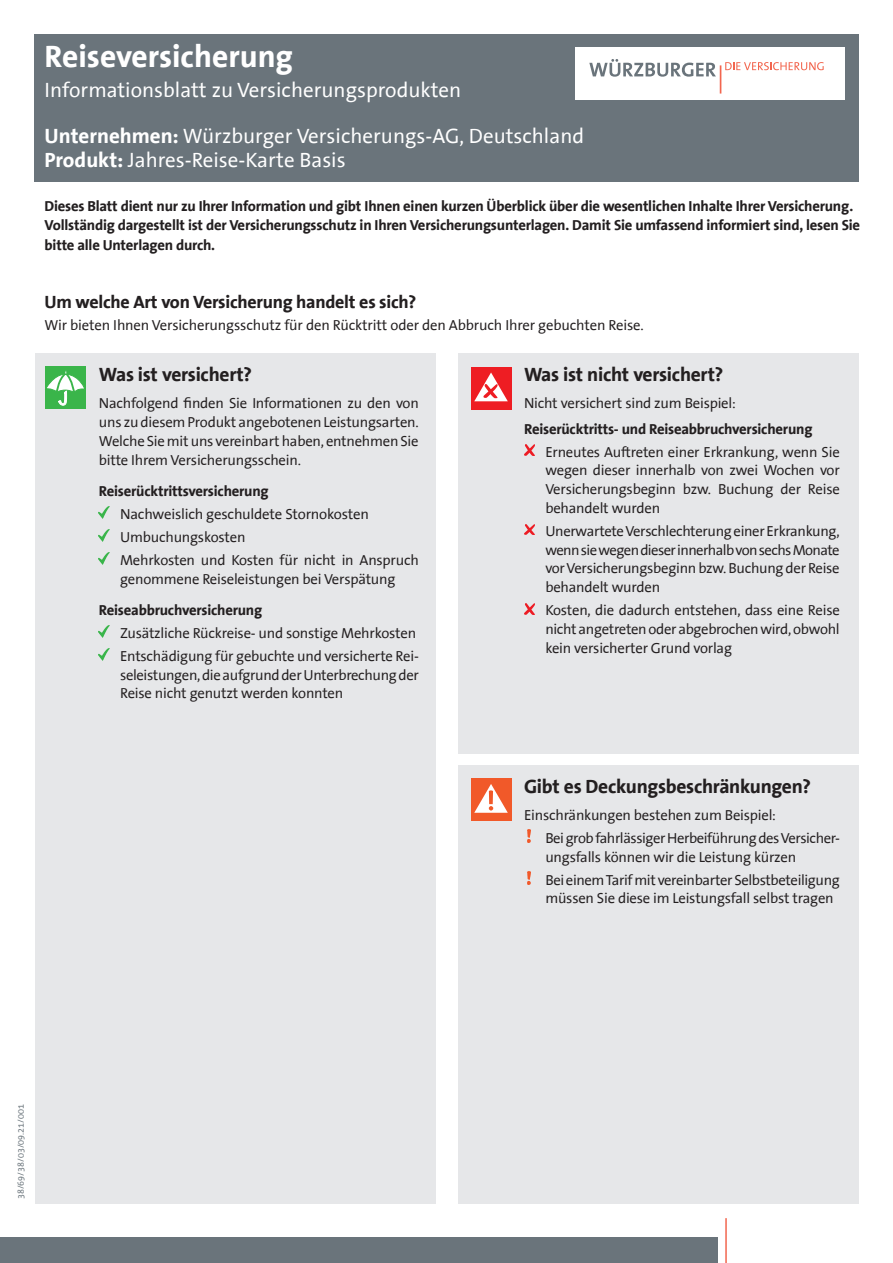
<style>
.page{position:relative;width:893px;height:1263px;background:#fff}
.page>*{position:absolute;margin:0;border:0;box-sizing:border-box;transform-origin:0 0}
.Form_sub_title{font:700 31.5px "The Sans Office Unicode";color:#fff}
.Company_Product_head{font:21px "The Sans Office Unicode";color:#fff}
.Form_sub_title-2{font:21px "The Sans Office Unicode";color:#fff}
.Cover_subhead{font:700 19.5px "The Sans Office Unicode";letter-spacing:-.015em;color:#231f20}
.Cover_subhead-2{font:700 18px "The Sans Office Unicode";letter-spacing:-.015em;color:#231f20}
.Covered_bullets{font:14.7px/18.8px "The Sans Office Unicode";letter-spacing:-.015em;color:#231f20;text-align:justify}
.Cover_subhead-3{font:700 14.7px/19.5px "The Sans Office Unicode";letter-spacing:-.015em;color:#231f20}
.Cover_subhead-4{font:14.7px "The Sans Office Unicode";letter-spacing:-.01em;color:#231f20}
.Covered_bullets-2{font:700 14.7px "The Sans Office Unicode";letter-spacing:-.015em;color:#231f20}
.Adresse{font:9px "The Sans Office Unicode";color:#6a747b}
.s1{font-weight:700}
</style>
<div class="page">
<div style="left:34px;top:34px;width:825px;height:148px;background:#6a747b"></div>
<div style="left:575px;top:47px;width:270px;height:53px;background:#fff"></div>
<svg style="left:589px;top:59px;width:234px;height:34px"></svg>
<div style="left:0;top:1238px;width:717px;height:25px;background:#6a747b"></div>
<hr style="left:725px;top:1218px;width:2px;height:45px;background:#f2664f">
<div style="left:35px;top:353px;width:400px;height:851px;background:#e6e7e9"></div>
<div style="left:459px;top:353px;width:400px;height:401px;background:#e6e7e9"></div>
<div style="left:459px;top:765px;width:400px;height:439px;background:#e6e7e9"></div>
<div style="left:45px;top:367px;width:41px;height:42px;background:#3ab54a"></div>
<svg style="left:47px;top:371px;width:37px;height:34px"></svg>
<div style="left:471px;top:367px;width:40px;height:42px;background:#ee1d23"></div>
<svg style="left:474px;top:372px;width:34px;height:29px"></svg>
<div style="left:471px;top:778px;width:40px;height:43px;background:#f15929"></div>
<svg style="left:474px;top:784px;width:34px;height:29px"></svg>
<svg style="left:99px;top:507px;width:11px;height:12px"></svg>
<svg style="left:99px;top:530px;width:11px;height:12px"></svg>
<svg style="left:99px;top:553px;width:11px;height:12px"></svg>
<svg style="left:99px;top:626px;width:11px;height:12px"></svg>
<svg style="left:99px;top:649px;width:11px;height:12px"></svg>
<svg style="left:524px;top:445px;width:11px;height:11px"></svg>
<svg style="left:524px;top:524px;width:11px;height:11px"></svg>
<svg style="left:524px;top:603px;width:11px;height:11px"></svg>
<img style="left:527px;top:829px;width:4px;height:14px">
<svg style="left:527px;top:871px;width:4px;height:13px"></svg>
<p class="Form_sub_title" style="left:45px;top:39px;width:250px">Reiseversicherung</p>
<p class="Form_sub_title-2" style="left:45px;top:78px;width:418px">Informationsblatt zu Versicherungsprodukten</p>
<p class="Company_Product_head" style="left:45px;top:124px;width:541px"><span class="s1">Unternehmen:</span> Würzburger Versicherungs-AG, Deutschland</p>
<p class="Company_Product_head" style="left:45px;top:149px;width:303px"><span class="s1">Produkt:</span> Jahres-Reise-Karte Basis</p>
<p class="Cover_subhead-3" style="left:45px;top:196px;width:810px">Dieses Blatt dient nur zu Ihrer Information und gibt Ihnen einen kurzen Überblick über die wesentlichen Inhalte Ihrer Versicherung.</p>
<p class="Cover_subhead-3" style="left:45px;top:216px;width:817px">Vollständig dargestellt ist der Versicherungsschutz in Ihren Versicherungsunterlagen. Damit Sie umfassend informiert sind, lesen Sie bitte alle Unterlagen durch.</p>
<p class="Cover_subhead-2" style="left:45px;top:292px;width:373px">Um welche Art von Versicherung handelt es sich?</p>
<p class="Cover_subhead-4" style="left:45px;top:317px;width:601px">Wir bieten Ihnen Versicherungsschutz für den Rücktritt oder den Abbruch Ihrer gebuchten Reise.</p>
<p class="Cover_subhead" style="left:99px;top:363px;width:155px">Was ist versichert?</p>
<p class="Covered_bullets" style="left:99px;top:394px;width:321px">Nachfolgend finden Sie Informationen zu den von uns zu diesem Produkt angebotenen Leistungsarten.<br>Welche Sie mit uns vereinbart haben, entnehmen Sie bitte Ihrem Versicherungsschein.</p>
<p class="Covered_bullets-2" style="left:99px;top:482px;width:171px">Reiserücktrittsversicherung</p>
<p class="Covered_bullets" style="left:120px;top:505px;width:250px">Nachweislich geschuldete Stornokosten</p>
<p class="Covered_bullets" style="left:120px;top:528px;width:127px">Umbuchungskosten</p>
<p class="Covered_bullets" style="left:120px;top:551px;width:300px">Mehrkosten und Kosten für nicht in Anspruch genommene Reiseleistungen bei Verspätung</p>
<p class="Covered_bullets-2" style="left:99px;top:601px;width:165px">Reiseabbruchversicherung</p>
<p class="Covered_bullets" style="left:120px;top:624px;width:298px">Zusätzliche Rückreise- und sonstige Mehrkosten</p>
<p class="Covered_bullets" style="left:120px;top:647px;width:300px">Entschädigung für gebuchte und versicherte Rei&shy;seleistungen, die aufgrund der Unterbrechung der Reise nicht genutzt werden konnten</p>
<p class="Cover_subhead" style="left:524px;top:363px;width:201px">Was ist nicht versichert?</p>
<p class="Cover_subhead-4" style="left:524px;top:395px;width:213px">Nicht versichert sind zum Beispiel:</p>
<p class="Covered_bullets-2" style="left:524px;top:420px;width:290px">Reiserücktritts- und Reiseabbruchversicherung</p>
<p class="Covered_bullets" style="left:545px;top:443px;width:296px">Erneutes Auftreten einer Erkrankung, wenn Sie wegen dieser innerhalb von zwei Wochen vor Versicherungsbeginn bzw. Buchung der Reise behandelt wurden</p>
<p class="Covered_bullets" style="left:545px;top:522px;width:296px">Unerwartete Verschlechterung einer Erkrankung, wenn sie wegen dieser innerhalb von sechs Monate vor Versicherungsbeginn bzw. Buchung der Reise behandelt wurden</p>
<p class="Covered_bullets" style="left:545px;top:601px;width:296px">Kosten, die dadurch entstehen, dass eine Reise nicht angetreten oder abgebrochen wird, obwohl kein versicherter Grund vorlag</p>
<p class="Cover_subhead" style="left:524px;top:775px;width:288px">Gibt es Deckungsbeschränkungen?</p>
<p class="Covered_bullets" style="left:524px;top:806px;width:253px">Einschränkungen bestehen zum Beispiel:</p>
<p class="Covered_bullets" style="left:545px;top:829px;width:296px">Bei grob fahrlässiger Herbeiführung des Versicher&shy;ungsfalls können wir die Leistung kürzen</p>
<p class="Covered_bullets" style="left:545px;top:871px;width:296px">Bei einem Tarif mit vereinbarter Selbstbeteiligung müssen Sie diese im Leistungsfall selbst tragen</p>
<p class="Adresse" style="left:16px;top:1199px;width:97px;rotate:-90deg">38/69/38/03/09.21/001</p>
</div>
